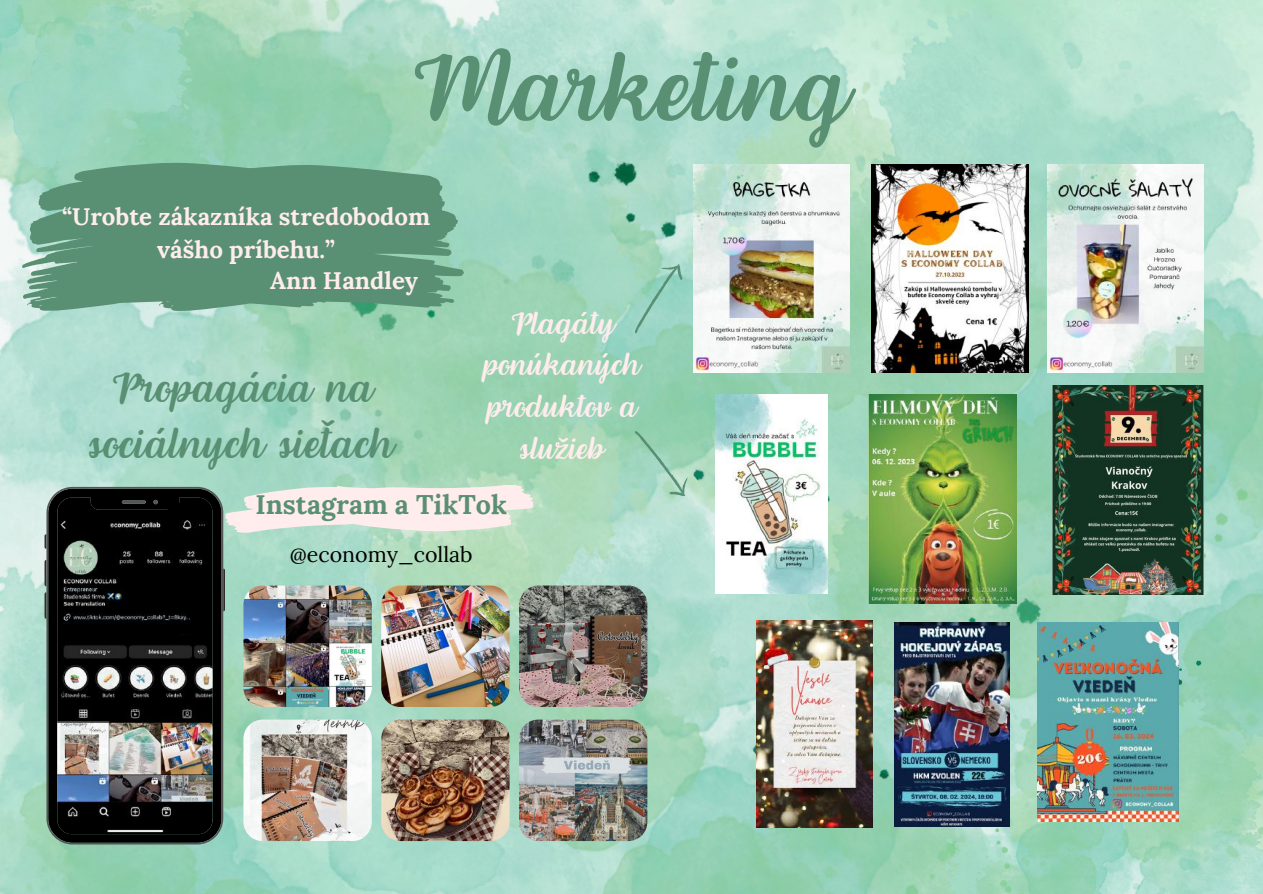
<style>
.page{position:relative;width:1263px;height:894px;background:#fff}
.page>*{position:absolute;margin:0;border:0;box-sizing:border-box;transform-origin:0 0}
.t1{font:91.8px "Together";color:#598f73}
.t2{font:40.65px/56.7px "Together";color:#598f73;text-align:center}
.t3{font:29.85px/41.7px "Together";color:#ffecec;text-align:center}
.t4{font:700 26.85px "Lora";color:#598f73}
.t5{font:700 24px/33.2px "Lora";color:#ffecec;text-align:center}
.t6{font:21.45px "Lora";color:#000}
</style>
<div class="page">
<img style="left:0;top:822px;width:601px;height:71px">
<img style="left:601px;top:854px;width:342px;height:39px">
<img style="left:541px;top:0;width:722px;height:854px">
<img style="left:0;top:0;width:833px;height:822px">
<img style="left:0;top:0;width:212px;height:197px">
<img style="left:943px;top:660px;width:320px;height:233px">
<svg style="left:45px;top:534px;width:1px;height:14px"></svg>
<svg style="left:45px;top:559px;width:1px;height:27px"></svg>
<svg style="left:45px;top:592px;width:1px;height:26px"></svg>
<svg style="left:223px;top:568px;width:2px;height:43px"></svg>
<img style="left:46px;top:486px;width:177px;height:358px">
<svg style="left:225px;top:473px;width:310px;height:64px;background:#dae4d9"></svg>
<img style="left:381px;top:585px;width:129px;height:121px">
<img style="left:519px;top:585px;width:128px;height:121px">
<img style="left:243px;top:585px;width:129px;height:121px">
<img style="left:243px;top:719px;width:129px;height:121px">
<img style="left:381px;top:719px;width:129px;height:121px">
<img style="left:519px;top:719px;width:128px;height:121px">
<img style="left:693px;top:164px;width:157px;height:208px">
<img style="left:872px;top:164px;width:156px;height:208px">
<img style="left:1047px;top:164px;width:156px;height:208px">
<img style="left:715px;top:394px;width:113px;height:199px">
<img style="left:1038px;top:622px;width:140px;height:199px">
<img style="left:895px;top:622px;width:114px;height:204px">
<img style="left:869px;top:394px;width:147px;height:209px">
<img style="left:757px;top:620px;width:115px;height:206px">
<img style="left:1053px;top:386px;width:150px;height:208px">
<svg style="left:625px;top:257px;width:63px;height:78px;background:#98d1bd"></svg>
<svg style="left:632px;top:423px;width:63px;height:79px;background:#9ed2b8"></svg>
<svg style="left:22px;top:163px;width:314px;height:147px;background:#6ea188"></svg>
<svg style="left:183px;top:802px;width:27px;height:21px"></svg>
<svg style="left:167px;top:501px;width:38px;height:17px"></svg>
<svg style="left:67px;top:501px;width:26px;height:18px"></svg>
<div style="left:60px;top:623px;width:132px;height:20px;background:#000"></div>
<svg style="left:154px;top:165px;width:310px;height:146px;background:#60977b"></svg>
<h1 class="t1" style="left:410px;top:29px;width:444px">Marketing</h1>
<p class="t5" style="left:62px;top:199px;width:370px">“Urobte zákazníka stredobodom vášho príbehu.”</p>
<p class="t5" style="left:270px;top:263px;width:150px">Ann Handley</p>
<h2 class="t2" style="left:90px;top:359px;width:307px">Propagácia na sociálnych sieťach</h2>
<p class="t3" style="left:484px;top:302px;width:159px">Plagáty ponúkaných produktov a služieb</p>
<p class="t4" style="left:255px;top:487px;width:253px">Instagram a TikTok</p>
<p class="t6" style="left:290px;top:540px;width:184px">@economy_collab</p>
</div>
